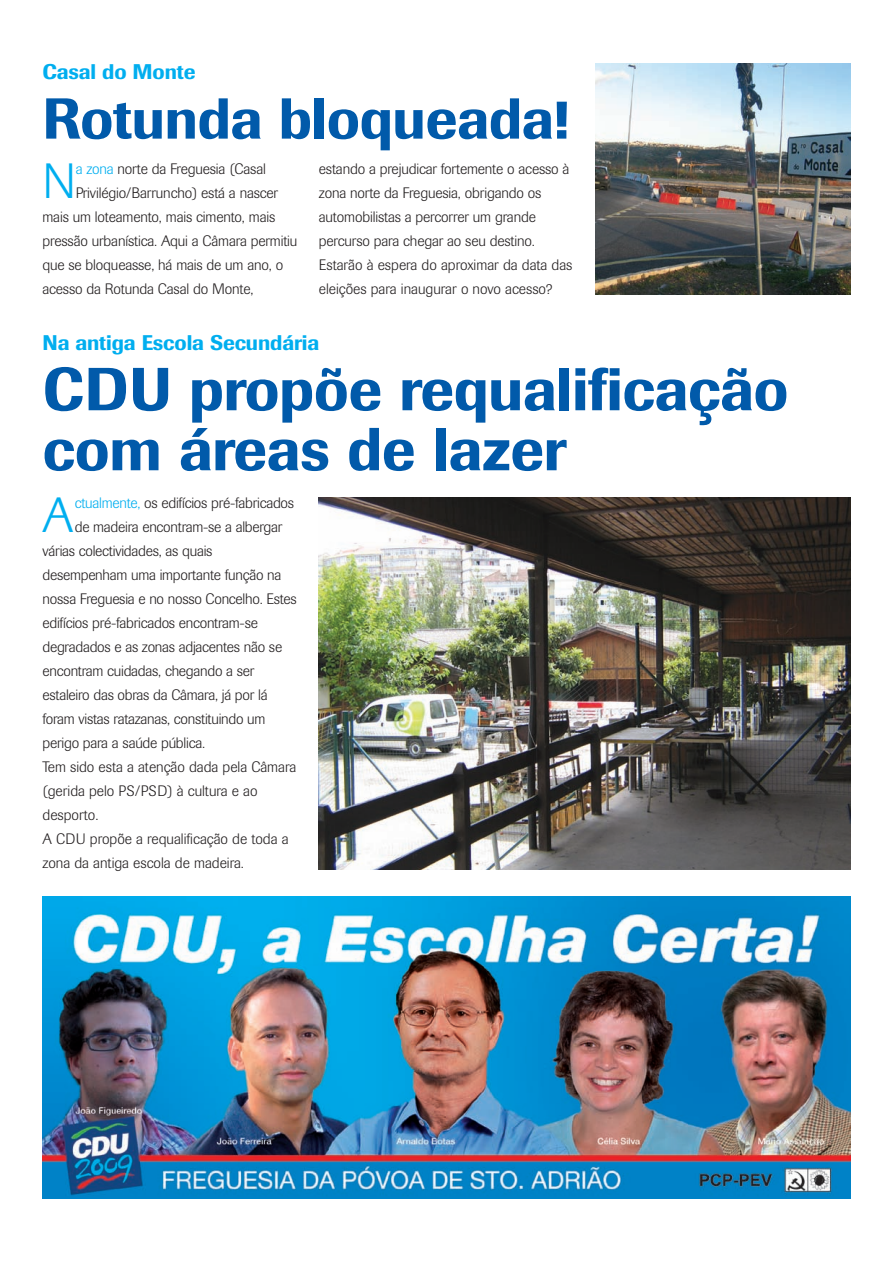
<style>
.page{position:relative;width:893px;height:1263px;background:#fff}
.page>*{position:absolute;margin:0;border:0;box-sizing:border-box;transform-origin:0 0}
.t1{font:500 60px/60px "Imago";letter-spacing:-.005em;color:#015aaa}
.t2{font:500 57px "Imago";letter-spacing:-.005em;color:#015aaa}
.t3{font:300 49.05px "Imago";color:#00aeef}
.t4{font:500 21px "Imago";letter-spacing:-.005em;color:#00aeef}
.t5{font:300 15px/24px "Imago";letter-spacing:-.01em;color:#231f20}
.s1{color:#00aeef}
</style>
<div class="page">
<img style="left:43px;top:897px;width:807px;height:302px">
<img style="left:595px;top:64px;width:255px;height:231px">
<img style="left:319px;top:497px;width:531px;height:373px">
<h3 class="t4" style="left:43px;top:64px;width:155px">Casal do Monte</h3>
<h2 class="t2" style="left:43px;top:98px;width:528px">Rotunda bloqueada!</h2>
<h3 class="t3" style="left:43px;top:163px;width:35px">N</h3>
<p class="t5" style="left:76px;top:158px;width:192px"><span class="s1">a zona</span> norte da Freguesia (Casal</p>
<p class="t5" style="left:76px;top:182px;width:204px">Privilégio/Barruncho) está a nascer</p>
<p class="t5" style="left:43px;top:206px;width:234px">mais um loteamento, mais cimento, mais</p>
<p class="t5" style="left:43px;top:230px;width:256px">pressão urbanística. Aqui a Câmara permitiu</p>
<p class="t5" style="left:43px;top:254px;width:242px">que se bloqueasse, há mais de um ano, o</p>
<p class="t5" style="left:43px;top:278px;width:213px">acesso da Rotunda Casal do Monte,</p>
<p class="t5" style="left:319px;top:158px;width:255px">estando a prejudicar fortemente o acesso à zona norte da Freguesia, obrigando os automobilistas a percorrer um grande percurso para chegar ao seu destino.<br>Estarão à espera do aproximar da data das eleições para inaugurar o novo acesso?</p>
<h3 class="t4" style="left:43px;top:335px;width:278px">Na antiga Escola Secundária</h3>
<h1 class="t1" style="left:43px;top:365px;width:747px">CDU propõe requalificação com áreas de lazer</h1>
<h3 class="t3" style="left:43px;top:497px;width:32px">A</h3>
<p class="t5" style="left:75px;top:492px;width:221px"><span class="s1">ctualmente,</span> os edifícios pré-fabricados</p>
<p class="t5" style="left:75px;top:516px;width:209px">de madeira encontram-se a albergar</p>
<p class="t5" style="left:43px;top:540px;width:171px">várias colectividades, as quais</p>
<p class="t5" style="left:43px;top:564px;width:240px">desempenham uma importante função na</p>
<p class="t5" style="left:43px;top:588px;width:256px">nossa Freguesia e no nosso Concelho. Estes</p>
<p class="t5" style="left:43px;top:612px;width:217px">edifícios pré-fabricados encontram-se</p>
<p class="t5" style="left:43px;top:636px;width:241px">degradados e as zonas adjacentes não se</p>
<p class="t5" style="left:43px;top:660px;width:213px">encontram cuidadas, chegando a ser</p>
<p class="t5" style="left:43px;top:684px;width:227px">estaleiro das obras da Câmara, já por lá</p>
<p class="t5" style="left:43px;top:708px;width:224px">foram vistas ratazanas, constituindo um</p>
<p class="t5" style="left:43px;top:732px;width:164px">perigo para a saúde pública.</p>
<p class="t5" style="left:43px;top:756px;width:255px">Tem sido esta a atenção dada pela Câmara</p>
<p class="t5" style="left:43px;top:780px;width:217px">(gerida pelo PS/PSD) à cultura e ao</p>
<p class="t5" style="left:43px;top:804px;width:57px">desporto.</p>
<p class="t5" style="left:43px;top:828px;width:248px">A CDU propõe a requalificação de toda a</p>
<p class="t5" style="left:43px;top:852px;width:203px">zona da antiga escola de madeira.</p>
</div>
